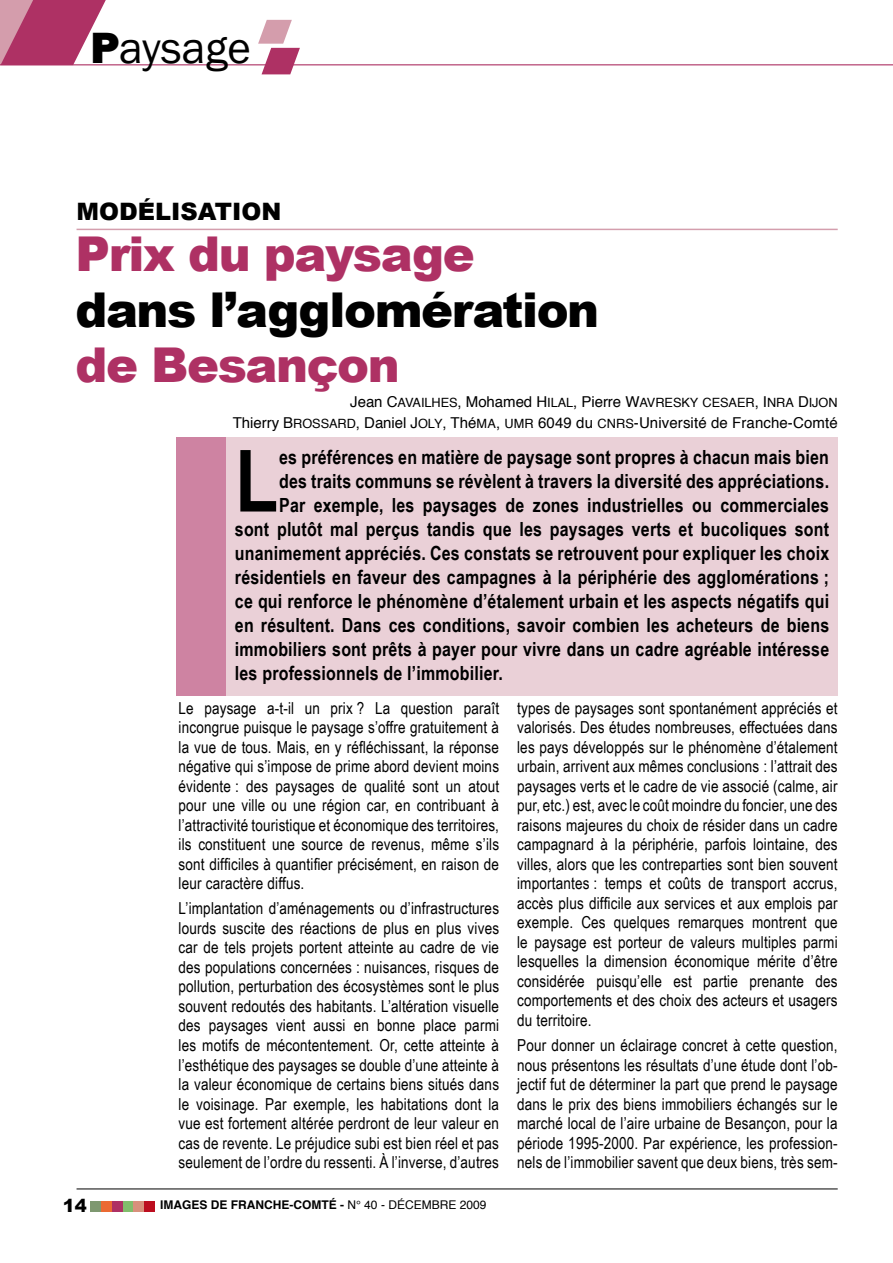
<style>
.page{position:relative;width:893px;height:1263px;background:#fff}
.page>*{position:absolute;margin:0;border:0;box-sizing:border-box;transform-origin:0 0}
.t1{font:700 86.55px "Arial Narrow";color:#000}
.t2{font:900 48px "Arial";letter-spacing:-.03em;color:#ae3164}
.t3{font:900 48px "Arial";letter-spacing:-.02em;color:#000}
.t4{font:45px "Franklin Gothic";color:#000}
.t5{font:900 24px "Arial";color:#000}
.t6{font:700 19.5px "Arial Narrow";letter-spacing:.01em;color:#000}
.t7{font:900 18px "Arial";color:#000}
.t8{font:16.5px/19.5px "Arial Narrow";letter-spacing:.01em;color:#000;text-align:justify}
.t9{font:15px "Helvetica";letter-spacing:.005em;color:#000}
.t10{font:12.75px "Helvetica";letter-spacing:-.005em;color:#000}
.t11{font:700 12px "Helvetica";color:#000}
.s1{font-weight:800}
.s2{font-size:15px}
.s3{font-size:12.75px}
.s4{font-weight:400}
</style>
<div class="page">
<hr style="left:77px;top:229px;width:761px;height:1px;background:#d49ead">
<div style="left:176px;top:437px;width:54px;height:258px;background:#ce83a2"></div>
<div style="left:226px;top:437px;width:612px;height:258px;background:#ead0d7"></div>
<hr style="left:77px;top:1188px;width:761px;height:1px;background:#000">
<div style="left:90px;top:1201px;width:11px;height:11px;background:#7e9870"></div>
<div style="left:101px;top:1201px;width:11px;height:11px;background:#eb6a33"></div>
<div style="left:112px;top:1201px;width:11px;height:11px;background:#ae3164"></div>
<div style="left:123px;top:1201px;width:10px;height:11px;background:#81bd6c"></div>
<div style="left:133px;top:1201px;width:11px;height:11px;background:#d8907c"></div>
<div style="left:144px;top:1201px;width:11px;height:11px;background:#bc0d1f"></div>
<svg style="left:0;top:0;width:106px;height:64px"></svg>
<hr style="left:0;top:64px;width:893px;height:1px;background:#ae3164">
<svg style="left:258px;top:20px;width:42px;height:54px"></svg>
<h3 class="t4" style="left:90px;top:20px;width:162px"><span class="s1">P</span>aysage</h3>
<h3 class="t5" style="left:77px;top:198px;width:206px">modÉlisation</h3>
<h2 class="t2" style="left:75px;top:227px;width:401px">Prix du paysage</h2>
<h2 class="t3" style="left:75px;top:283px;width:525px">dans l’agglomération</h2>
<h2 class="t2" style="left:75px;top:338px;width:326px">de Besançon</h2>
<p class="t10" style="left:350px;top:392px;width:489px"><span class="s2">JEAN C</span>AVAILHES<span class="s2">, MOHAMED H</span> ILAL<span class="s2">, PIERRE W</span>AVRESKY CESAER<span class="s2">, I</span> NRA <span class="s2">D</span>IJON</p>
<p class="t9" style="left:233px;top:410px;width:606px">THIERRY B<span class="s3">ROSSARD</span>, DANIEL J<span class="s3">OLY</span>, THÉ<span class="s3">MA</span>, <span class="s3">UMR</span> 6049 DU <span class="s3">CNRS</span>-UNIVERSITÉ DE FRANCHE-COMTÉ</p>
<h1 class="t1" style="left:235px;top:431px;width:45px">L</h1>
<p class="t6" style="left:279px;top:445px;width:551px">es préférences en matière de paysage sont propres à chacun mais bien</p>
<p class="t6" style="left:279px;top:469px;width:551px">des traits communs se révèlent à travers la diversité des appréciations.</p>
<p class="t6" style="left:279px;top:493px;width:551px">Par exemple, les paysages de zones industrielles ou commerciales</p>
<p class="t6" style="left:235px;top:517px;width:596px">sont plutôt mal perçus tandis que les paysages verts et bucoliques sont</p>
<p class="t6" style="left:235px;top:541px;width:596px">unanimement appréciés. Ces constats se retrouvent pour expliquer les choix</p>
<p class="t6" style="left:235px;top:565px;width:596px">résidentiels en faveur des campagnes à la périphérie des agglomérations ;</p>
<p class="t6" style="left:235px;top:589px;width:596px">ce qui renforce le phénomène d’étalement urbain et les aspects négatifs qui</p>
<p class="t6" style="left:235px;top:613px;width:596px">en résultent. Dans ces conditions, savoir combien les acheteurs de biens</p>
<p class="t6" style="left:235px;top:637px;width:596px">immobiliers sont prêts à payer pour vivre dans un cadre agréable intéresse</p>
<p class="t6" style="left:235px;top:661px;width:269px">les professionnels de l’immobilier.</p>
<p class="t8" style="left:179px;top:698px;width:322px">Le paysage a-t-il un prix ? La question paraît incongrue puisque le paysage s’offre gratuitement à la vue de tous. Mais, en y réfléchissant, la réponse négative qui s’impose de prime abord devient moins évidente : des paysages de qualité sont un atout pour une ville ou une région car, en contribuant à l’attractivité touristique et économique des territoires, ils constituent une source de revenus, même s’ils sont difficiles à quantifier précisément, en raison de leur caractère diffus.</p>
<p class="t8" style="left:179px;top:899px;width:322px">L’implantation d’aménagements ou d’infrastructures lourds suscite des réactions de plus en plus vives car de tels projets portent atteinte au cadre de vie des populations concernées : nuisances, risques de pollution, perturbation des écosystèmes sont le plus souvent redoutés des habitants. L’altération visuelle des paysages vient aussi en bonne place parmi les motifs de mécontentement. Or, cette atteinte à l’esthétique des paysages se double d’une atteinte à la valeur économique de certains biens situés dans le voisinage. Par exemple, les habitations dont la vue est fortement altérée perdront de leur valeur en cas de revente. Le préjudice subi est bien réel et pas seulement de l’ordre du ressenti. À l’inverse, d’autres</p>
<p class="t7" style="left:63px;top:1195px;width:26px">14</p>
<p class="t11" style="left:160px;top:1194px;width:328px">IMAGES DE FRANCHE-COMTÉ - <span class="s4">N° 40 - DÉCEMBRE 2009</span></p>
<p class="t8" style="left:517px;top:698px;width:322px">types de paysages sont spontanément appréciés et valorisés. Des études nombreuses, effectuées dans les pays développés sur le phénomène d’étalement urbain, arrivent aux mêmes conclusions : l’attrait des paysages verts et le cadre de vie associé (calme, air pur, etc.) est, avec le coût moindre du foncier, une des raisons majeures du choix de résider dans un cadre campagnard à la périphérie, parfois lointaine, des villes, alors que les contreparties sont bien souvent importantes : temps et coûts de transport accrus, accès plus difficile aux services et aux emplois par exemple. Ces quelques remarques montrent que le paysage est porteur de valeurs multiples parmi lesquelles la dimension économique mérite d’être considérée puisqu’elle est partie prenante des comportements et des choix des acteurs et usagers du territoire.</p>
<p class="t8" style="left:517px;top:1035px;width:322px">Pour donner un éclairage concret à cette question, nous présentons les résultats d’une étude dont l’ob&shy;jectif fut de déterminer la part que prend le paysage dans le prix des biens immobiliers échangés sur le marché local de l’aire urbaine de Besançon, pour la période 1995-2000. Par expérience, les profession&shy;nels de l’immobilier savent que deux biens, très sem-</p>
</div>
